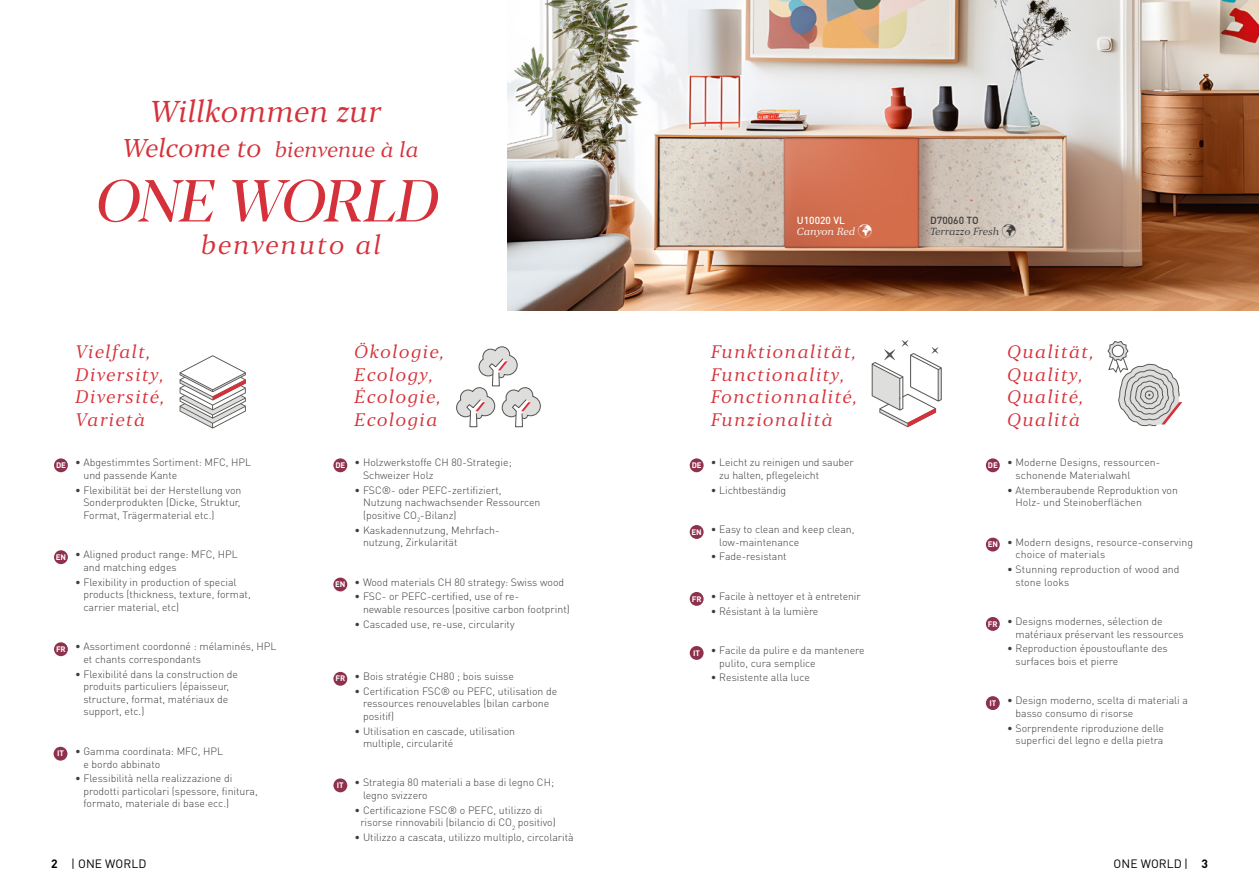
<style>
.page{position:relative;width:1259px;height:893px;background:#fff}
.page>*{position:absolute;margin:0;border:0;box-sizing:border-box;transform-origin:0 0}
.t1{font:italic 58.8px "Blacker Pro Dis";letter-spacing:-.015em;color:#d5313a}
.t2{font:italic 30px "Blacker Pro Tx";color:#d5313a}
.t3{font:italic 26.1px "Blacker Pro Tx";letter-spacing:.07em;color:#d5313a}
.t4{font:italic 21px "Blacker Pro Tx";color:#d5313a}
.t5{font:italic 18px/22.5px "Blacker Pro Tx";letter-spacing:.07em;color:#d5313a}
.t6{font:12px "DIN Pro";letter-spacing:.01em;color:#000}
.t7{font:300 10.5px/12.6px "DIN Pro";color:#3c3c3b}
.t8{font:italic 10.2px "Blacker Pro Tx";color:#3c3c3b}
.t9{font:italic 10.2px "Blacker Pro Tx";color:#fff}
.t10{font:500 10.2px "DIN Pro";color:#3c3c3b}
.t11{font:500 10.2px "DIN Pro";color:#fff}
.t12{font:700 7.95px "DIN Pro";letter-spacing:-.01em;color:#fff}
.s1{font-size:25.5px}
.s2{font-weight:700}
</style>
<div class="page">
<svg style="left:456px;top:346px;width:85px;height:81px"></svg>
<svg style="left:180px;top:355px;width:66px;height:73px"></svg>
<svg style="left:871px;top:340px;width:70px;height:87px"></svg>
<svg style="left:1107px;top:341px;width:75px;height:85px"></svg>
<div style="left:1112px;top:345px;width:11px;height:12px;background:#fff;border-radius:50%"></div>
<div style="left:1111px;top:345px;width:13px;height:12px;border:1px solid #575756;border-radius:50%"></div>
<div style="left:54px;top:458px;width:14px;height:14px;background:#8e314c;border-radius:50%"></div>
<div style="left:333px;top:458px;width:14px;height:14px;background:#8e314c;border-radius:50%"></div>
<div style="left:690px;top:458px;width:13px;height:14px;background:#8e314c;border-radius:50%"></div>
<div style="left:986px;top:458px;width:13px;height:14px;background:#8e314c;border-radius:50%"></div>
<div style="left:54px;top:550px;width:14px;height:14px;background:#8e314c;border-radius:50%"></div>
<div style="left:333px;top:578px;width:14px;height:13px;background:#8e314c;border-radius:50%"></div>
<div style="left:690px;top:525px;width:13px;height:14px;background:#8e314c;border-radius:50%"></div>
<div style="left:986px;top:538px;width:13px;height:13px;background:#8e314c;border-radius:50%"></div>
<div style="left:54px;top:642px;width:14px;height:14px;background:#8e314c;border-radius:50%"></div>
<div style="left:333px;top:672px;width:14px;height:14px;background:#8e314c;border-radius:50%"></div>
<div style="left:690px;top:592px;width:13px;height:14px;background:#8e314c;border-radius:50%"></div>
<div style="left:986px;top:617px;width:13px;height:14px;background:#8e314c;border-radius:50%"></div>
<div style="left:54px;top:747px;width:13px;height:14px;background:#8e314c;border-radius:50%"></div>
<div style="left:690px;top:646px;width:13px;height:14px;background:#8e314c;border-radius:50%"></div>
<div style="left:986px;top:696px;width:13px;height:14px;background:#8e314c;border-radius:50%"></div>
<img style="left:507px;top:0;width:752px;height:310px">
<div style="left:333px;top:778px;width:14px;height:14px;background:#8e314c;border-radius:50%"></div>
<h2 class="t2" style="left:149px;top:93px;width:233px">Willkommen zur</h2>
<h3 class="t4" style="left:122px;top:136px;width:298px"><span class="s1">Welcome to</span> bienvenue à la</h3>
<h1 class="t1" style="left:96px;top:163px;width:344px">ONE WORLD</h1>
<h3 class="t3" style="left:200px;top:229px;width:182px">benvenuto al</h3>
<p class="t11" style="left:797px;top:213px;width:50px">U10020 VL</p>
<p class="t9" style="left:797px;top:225px;width:77px">Canyon Red ✓</p>
<p class="t10" style="left:930px;top:213px;width:50px">D70060 TO</p>
<p class="t8" style="left:930px;top:225px;width:87px">Terrazzo Fresh ✓</p>
<h3 class="t5" style="left:354px;top:340px;width:91px">Ökologie,<br>Ecology,<br>Écologie,<br>Ecologia</h3>
<p class="t7" style="left:363px;top:456px;width:150px;text-indent:-8px">• Holzwerkstoffe CH 80-Strategie;<br>Schweizer Holz</p>
<p class="t7" style="left:363px;top:483px;width:179px;text-indent:-8px">• FSC®- oder PEFC-zertifiziert,<br>Nutzung nachwachsender Ressourcen (positive CO<sub>2</sub>-Bilanz)</p>
<p class="t7" style="left:363px;top:523px;width:138px;text-indent:-8px">• Kaskadennutzung, Mehrfach&shy;nutzung, Zirkularität</p>
<p class="t7" style="left:355px;top:575px;width:211px">• Wood materials CH 80 strategy: Swiss wood</p>
<p class="t7" style="left:363px;top:590px;width:208px;text-indent:-8px">• FSC- or PEFC-certified, use of re-<br>newable resources (positive carbon footprint)</p>
<p class="t7" style="left:355px;top:617px;width:161px">• Cascaded use, re-use, circularity</p>
<h3 class="t5" style="left:75px;top:340px;width:91px">Vielfalt,<br>Diversity,<br>Diversité,<br>Varietà</h3>
<h3 class="t5" style="left:711px;top:340px;width:148px">Funktionalität,<br>Functionality,<br>Fonctionnalité,<br>Funzionalità</h3>
<p class="t7" style="left:83px;top:456px;width:169px;text-indent:-8px">• Abgestimmtes Sortiment: MFC, HPL und passende Kante</p>
<p class="t7" style="left:83px;top:483px;width:159px;text-align:justify;text-indent:-8px">• Flexibilität bei der Herstellung von Sonderprodukten (Dicke, Struktur, Format, Trägermaterial etc.)</p>
<p class="t7" style="left:83px;top:548px;width:156px;text-indent:-8px">• Aligned product range: MFC, HPL and matching edges</p>
<p class="t7" style="left:83px;top:575px;width:169px;text-indent:-8px">• Flexibility in production of special products (thickness, texture, format, carrier material, etc)</p>
<p class="t7" style="left:83px;top:640px;width:194px;text-indent:-8px">• Assortiment coordonné : mélaminés, HPL et chants correspondants</p>
<p class="t7" style="left:83px;top:667px;width:156px;text-indent:-8px">• Flexibilité dans la construction de produits particuliers (épaisseur, structure, format, matériaux de support, etc.)</p>
<p class="t7" style="left:83px;top:744px;width:141px;text-indent:-8px">• Gamma coordinata: MFC, HPL e bordo abbinato</p>
<p class="t7" style="left:83px;top:772px;width:176px;text-indent:-8px">• Flessibilità nella realizzazione di prodotti particolari (spessore, finitura, formato, materiale di base ecc.)</p>
<p class="t7" style="left:719px;top:456px;width:136px;text-indent:-8px">• Leicht zu reinigen und sauber zu halten, pflegeleicht</p>
<p class="t7" style="left:711px;top:483px;width:77px">• Lichtbeständig</p>
<p class="t7" style="left:719px;top:523px;width:137px;text-indent:-8px">• Easy to clean and keep clean, low-maintenance</p>
<p class="t7" style="left:711px;top:550px;width:77px">• Fade-resistant</p>
<p class="t7" style="left:711px;top:589px;width:151px">• Facile à nettoyer et à entretenir</p>
<p class="t7" style="left:711px;top:604px;width:109px">• Résistant à la lumière</p>
<p class="t7" style="left:719px;top:644px;width:147px;text-indent:-8px">• Facile da pulire e da mantenere pulito, cura semplice</p>
<p class="t7" style="left:711px;top:671px;width:101px">• Resistente alla luce</p>
<p class="t12" style="left:56px;top:460px;width:11px">DE</p>
<p class="t12" style="left:335px;top:460px;width:11px">DE</p>
<p class="t12" style="left:691px;top:460px;width:11px">DE</p>
<p class="t12" style="left:988px;top:460px;width:11px">DE</p>
<p class="t12" style="left:691px;top:526px;width:12px">EN</p>
<p class="t12" style="left:987px;top:539px;width:12px">EN</p>
<p class="t12" style="left:56px;top:552px;width:12px">EN</p>
<p class="t12" style="left:335px;top:579px;width:12px">EN</p>
<p class="t12" style="left:692px;top:593px;width:11px">FR</p>
<p class="t12" style="left:988px;top:618px;width:11px">FR</p>
<p class="t12" style="left:56px;top:644px;width:11px">FR</p>
<p class="t12" style="left:693px;top:647px;width:8px">IT</p>
<p class="t7" style="left:355px;top:669px;width:161px">• Bois stratégie CH80 ; bois suisse</p>
<p class="t7" style="left:363px;top:684px;width:196px;text-indent:-8px">• Certification FSC® ou PEFC, utilisation de ressources renouvelables (bilan carbone positif)</p>
<p class="t7" style="left:363px;top:724px;width:154px;text-indent:-8px">• Utilisation en cascade, utilisation multiple, circularité</p>
<p class="t7" style="left:363px;top:776px;width:193px;text-indent:-8px">• Strategia 80 materiali a base di legno CH; legno svizzero</p>
<p class="t7" style="left:360px;top:803px;width:197px;text-indent:-6px">• Certificazione FSC® o PEFC, utilizzo di risorse rinnovabili (bilancio di CO<sub>2</sub> positivo)</p>
<p class="t7" style="left:355px;top:831px;width:220px">• Utilizzo a cascata, utilizzo multiplo, circolarità</p>
<p class="t12" style="left:335px;top:673px;width:11px">FR</p>
<p class="t12" style="left:989px;top:697px;width:8px">IT</p>
<p class="t12" style="left:57px;top:748px;width:8px">IT</p>
<p class="t12" style="left:337px;top:780px;width:8px">IT</p>
<h3 class="t5" style="left:1007px;top:340px;width:88px">Qualität,<br>Quality,<br>Qualité,<br>Qualità</h3>
<p class="t7" style="left:1015px;top:456px;width:146px;text-indent:-8px">• Moderne Designs, ressourcen&shy;schonende Materialwahl</p>
<p class="t7" style="left:1015px;top:483px;width:164px;text-indent:-8px">• Atemberaubende Reproduktion von<br>Holz- und Steinoberflächen</p>
<p class="t7" style="left:1015px;top:535px;width:179px;text-indent:-8px">• Modern designs, resource-conserving choice of materials</p>
<p class="t7" style="left:1015px;top:562px;width:165px;text-indent:-9px">• Stunning reproduction of wood and stone looks</p>
<p class="t7" style="left:1015px;top:614px;width:170px;text-indent:-8px">• Designs modernes, sélection de matériaux préservant les ressources</p>
<p class="t7" style="left:1015px;top:642px;width:154px;text-indent:-8px">• Reproduction époustouflante des surfaces bois et pierre</p>
<p class="t7" style="left:1015px;top:694px;width:174px;text-indent:-8px">• Design moderno, scelta di materiali a basso consumo di risorse</p>
<p class="t7" style="left:1007px;top:721px;width:158px;text-align:right">• Sorprendente riproduzione delle superfici del legno e della pietra</p>
<p class="t6" style="left:51px;top:856px;width:97px"><span class="s2">2</span> | ONE WORLD</p>
<p class="t6" style="left:1113px;top:855px;width:96px">ONE WORLD | <span class="s2">3</span></p>
</div>
